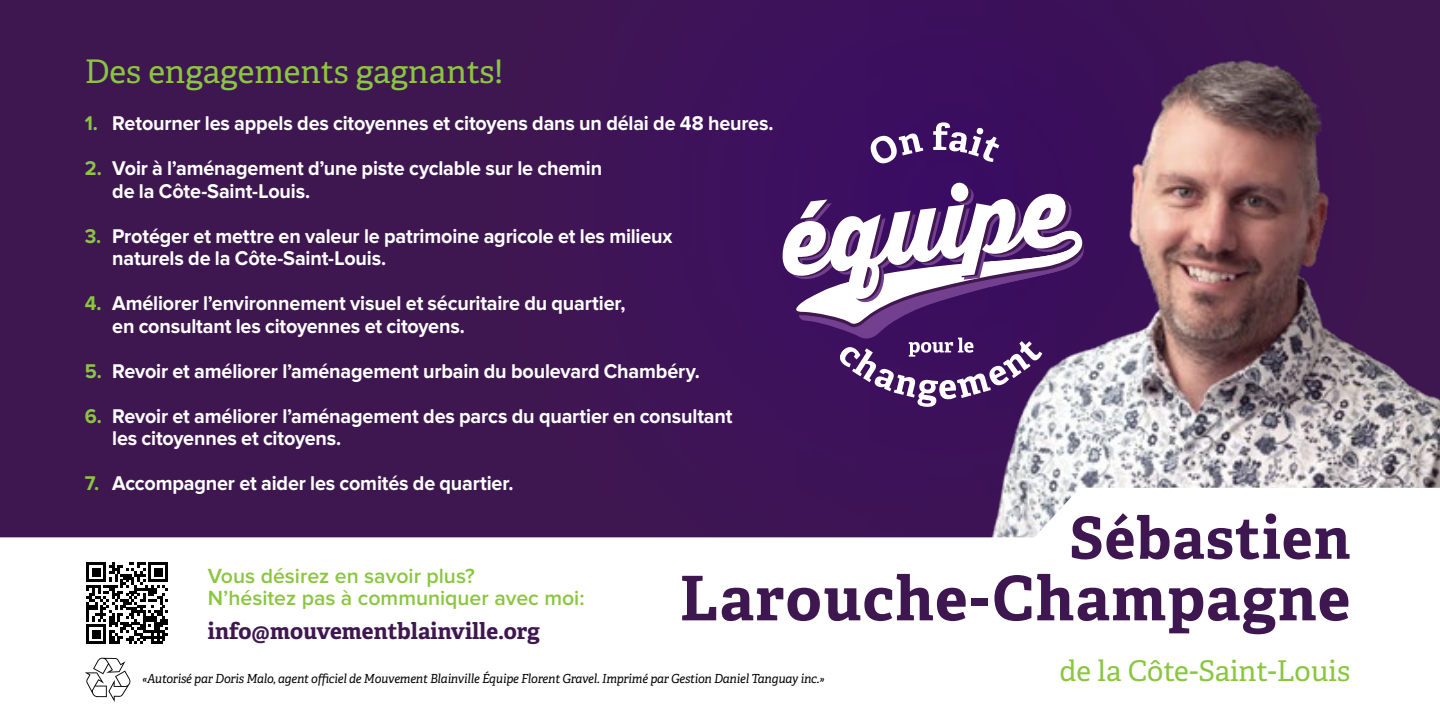
<style>
.page{position:relative;width:1440px;height:720px;background:#3f1750}
.page>*{position:absolute;margin:0;border:0;box-sizing:border-box;transform-origin:0 0}
.t1{font:700 61.5px "Adelle";letter-spacing:.025em;color:#3f1750}
.t2{font:700 58px "Adelle";letter-spacing:.02em;color:#3f1750}
.t3{font:32.5px "Adelle";color:#8ac63f}
.t4{font:28.5px "Adelle";color:#8ac63f}
.t5{font:700 22.5px "Adelle";color:#3f1750}
.t6{font:600 21.25px/22.5px "Proxima Nova";color:#8ac63f}
.t7{font:700 20.5px/22.5px "Proxima Nova";letter-spacing:-.01em;color:#fff;scale:.96 1}
.t8{font:italic 12.5px "Adelle";letter-spacing:-.015em;color:#000;scale:.95 1}
.s1{color:#8ac63f}
</style>
<div class="page">
<div style="left:673px;top:0;width:167px;height:417px;background:#3e125b"></div>
<img style="left:840px;top:0;width:600px;height:488px">
<svg style="left:0;top:488px;width:1440px;height:232px;fill:#fff"></svg>
<svg style="left:869px;top:133px;width:54px;height:33px;background:#7d5e96"></svg>
<svg style="left:933px;top:122px;width:66px;height:40px"></svg>
<svg style="left:781px;top:182px;width:309px;height:225px"></svg>
<div style="left:80px;top:556px;width:94px;height:94px;background:#fff"></div>
<svg style="left:86px;top:563px;width:82px;height:81px"></svg>
<svg style="left:85px;top:658px;width:46px;height:44px;background:#dbdbdb"></svg>
<h3 class="t3" style="left:85px;top:51px;width:420px">Des engagements gagnants!</h3>
<p class="t7" style="left:85px;top:113px;width:719px"><span class="s1">1.</span> Retourner les appels des citoyennes et citoyens dans un délai de 48 heures.</p>
<p class="t7" style="left:112px;top:158px;width:512px;text-indent:-28px"><span class="s1">2.</span> Voir à l’aménagement d’une piste cyclable sur le chemin de la Côte-Saint-Louis.</p>
<p class="t7" style="left:112px;top:226px;width:585px;text-indent:-28px"><span class="s1">3.</span> Protéger et mettre en valeur le patrimoine agricole et les milieux naturels de la Côte-Saint-Louis.</p>
<p class="t7" style="left:112px;top:293px;width:536px;text-indent:-28px"><span class="s1">4.</span> Améliorer l’environnement visuel et sécuritaire du quartier, en consultant les citoyennes et citoyens.</p>
<p class="t7" style="left:85px;top:361px;width:642px"><span class="s1">5.</span> Revoir et améliorer l’aménagement urbain du boulevard Chambéry.</p>
<p class="t7" style="left:112px;top:406px;width:648px;text-indent:-28px"><span class="s1">6.</span> Revoir et améliorer l’aménagement des parcs du quartier en consultant les citoyennes et citoyens.</p>
<p class="t7" style="left:85px;top:473px;width:448px"><span class="s1">7.</span> Accompagner et aider les comités de quartier.</p>
<h2 class="t2" style="left:1069px;top:501px;width:283px">Sébastien</h2>
<h1 class="t1" style="left:680px;top:559px;width:672px">Larouche-Champagne</h1>
<h3 class="t4" style="left:1060px;top:654px;width:292px">de la Côte-Saint-Louis</h3>
<p class="t6" style="left:208px;top:565px;width:378px">Vous désirez en savoir plus?<br>N’hésitez pas à communiquer avec moi:</p>
<p class="t5" style="left:208px;top:617px;width:334px">info@mouvementblainville.org</p>
<p class="t8" style="left:142px;top:671px;width:720px">«Autorisé par Doris Malo, agent officiel de Mouvement Blainville Équipe Florent Gravel. Imprimé par Gestion Daniel Tanguay inc.»</p>
</div>
